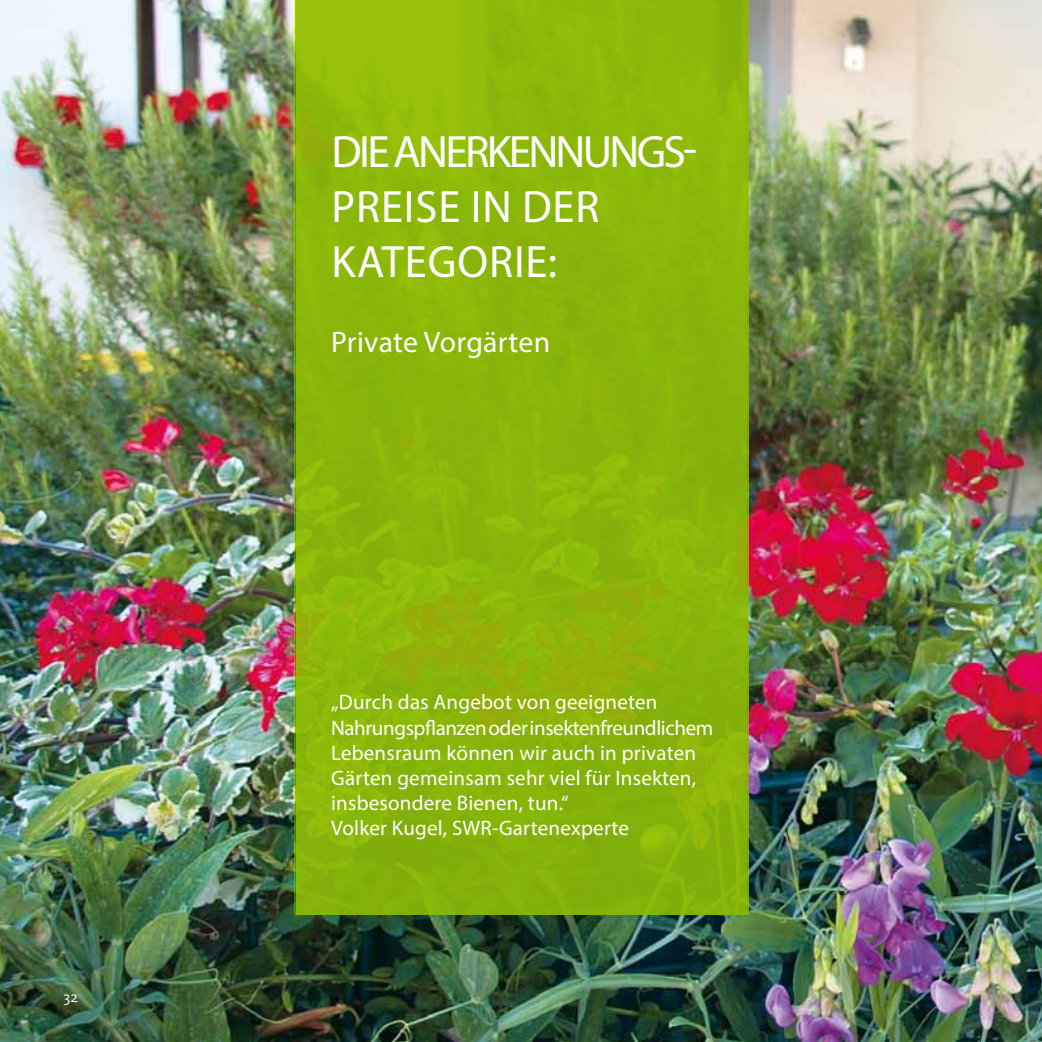
<style>
.page{position:relative;width:1042px;height:1042px;background:#fff}
.page>*{position:absolute;margin:0;border:0;box-sizing:border-box;transform-origin:0 0}
.t1{font:45.5px/54.6px "Myriad Pro";letter-spacing:.02em;color:#fff}
.t2{font:29.75px "Myriad Pro";letter-spacing:.01em;color:#fff}
.t3{font:21px/25.2px "Myriad Pro";letter-spacing:.01em;color:#fff}
.t4{font:15.75px "Kievit OT";color:#fff}
</style>
<div class="page">
<img style="left:0;top:0;width:1042px;height:1042px">
<div style="left:296px;top:0;width:452px;height:914px;background:#8ab60a"></div>
<p class="t4" style="left:63px;top:988px;width:16px">32</p>
<h1 class="t1" style="left:332px;top:124px;width:367px">DIE ANERKENNUNGS-<br>PREISE IN DER<br>KATEGORIE:</h1>
<h2 class="t2" style="left:331px;top:324px;width:221px">Private Vorgärten</h2>
<p class="t3" style="left:331px;top:689px;width:383px">„Durch das Angebot von geeigneten Nahrungspflanzen oder insektenfreundlichem Lebensraum können wir auch in privaten Gärten gemeinsam sehr viel für Insekten, insbesondere Bienen, tun.“<br>Volker Kugel, SWR-Gartenexperte</p>
</div>
